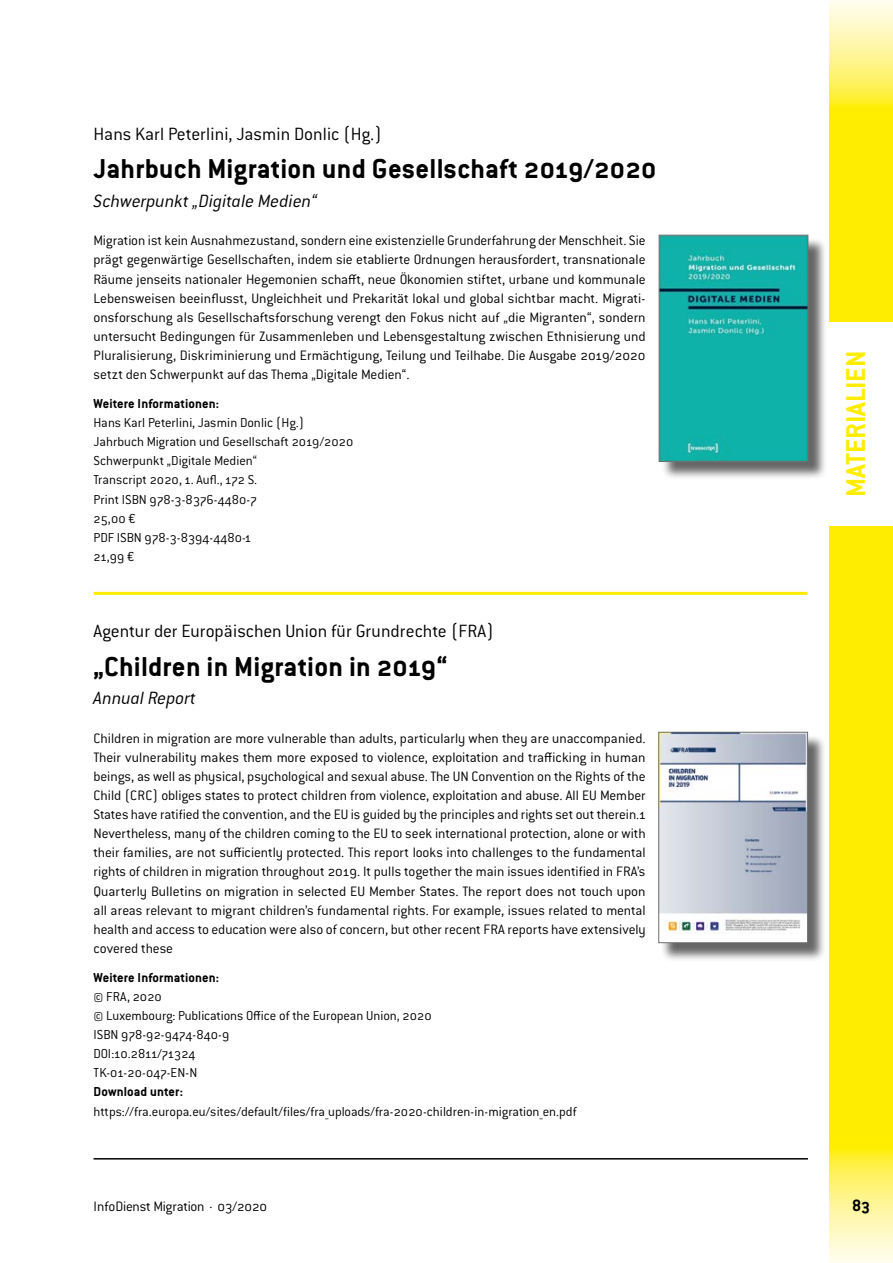
<style>
.page{position:relative;width:893px;height:1263px;background:#fff}
.page>*{position:absolute;margin:0;border:0;box-sizing:border-box;transform-origin:0 0}
.T02_Veranstaltungsti{font:700 30px "Conduit ITC Pro";letter-spacing:.01em;color:#000}
.t1{font:700 30px "Conduit ITC Pro";color:#ffed00}
.T01_Veranstalter_2te{font:300 19.5px "Conduit ITC Pro";letter-spacing:-.005em;color:#000}
.T03_Beschreibung_der{font:italic 300 19.5px "Conduit ITC Pro";letter-spacing:-.005em;color:#000}
.T01_Veranstalter{font:300 19.5px "Conduit ITC Pro";letter-spacing:.01em;color:#000}
.t2{font:700 18px "Conduit ITC Pro";color:#000}
.T05_Fließtext{font:300 15px/19.2px "Conduit ITC Pro";letter-spacing:-.005em;color:#000;text-align:justify}
.T07_Daten{font:300 14.25px "Conduit ITC Pro";color:#000}
.T07_Daten-2{font:700 14.25px "Conduit ITC Pro";letter-spacing:.01em;color:#000}
</style>
<div class="page">
<div style="left:829px;top:119px;width:64px;height:1017px;background:#ffed00"></div>
<svg style="left:829px;top:1136px;width:64px;height:127px;background:#fff483"></svg>
<svg style="left:829px;top:0;width:64px;height:119px;background:#fff484"></svg>
<hr style="left:94px;top:1158px;width:714px;height:1px;background:#000">
<div style="left:829px;top:322px;width:64px;height:204px;background:#fff"></div>
<hr style="left:94px;top:592px;width:714px;height:3px;background:#ffed00">
<div style="left:661px;top:734px;width:165px;height:228px;background:#000;opacity:.6"></div>
<img style="left:660px;top:734px;width:146px;height:207px">
<div style="left:658px;top:732px;width:150px;height:211px;border:1px solid #6f6f6e"></div>
<div style="left:661px;top:237px;width:166px;height:244px;background:#000;opacity:.6"></div>
<img style="left:661px;top:237px;width:145px;height:223px">
<div style="left:659px;top:235px;width:149px;height:227px;border:1px solid #6f6f6e"></div>
<p class="T01_Veranstalter" style="left:94px;top:123px;width:290px">Hans Karl Peterlini, Jasmin Donlic (Hg.)</p>
<p class="T02_Veranstaltungsti" style="left:94px;top:152px;width:564px">Jahrbuch Migration und Gesellschaft 2019/2020</p>
<p class="T03_Beschreibung_der" style="left:94px;top:190px;width:225px">Schwerpunkt „Digitale Medien“</p>
<p class="T05_Fließtext" style="left:94px;top:231px;width:554px">Migration ist kein Ausnahmezustand, sondern eine existenzielle Grunderfahrung der Menschheit. Sie prägt gegenwärtige Gesellschaften, indem sie etablierte Ordnungen herausfordert, transnationale Räume jenseits nationaler Hegemonien schafft, neue Ökonomien stiftet, urbane und kommunale Lebensweisen beeinflusst, Ungleichheit und Prekarität lokal und global sichtbar macht. Migrati&shy;onsforschung als Gesellschaftsforschung verengt den Fokus nicht auf „die Migranten“, sondern untersucht Bedingungen für Zusammenleben und Lebensgestaltung zwischen Ethnisierung und Pluralisierung, Diskriminierung und Ermächtigung, Teilung und Teilhabe. Die Ausgabe 2019/2020 setzt den Schwerpunkt auf das Thema „Digitale Medien“.</p>
<p class="T07_Daten-2" style="left:94px;top:395px;width:127px">Weitere Informationen:</p>
<p class="T07_Daten" style="left:94px;top:415px;width:212px">Hans Karl Peterlini, Jasmin Donlic (Hg.)</p>
<p class="T07_Daten" style="left:94px;top:434px;width:261px">Jahrbuch Migration und Gesellschaft 2019/2020</p>
<p class="T07_Daten" style="left:94px;top:453px;width:165px">Schwerpunkt „Digitale Medien“</p>
<p class="T07_Daten" style="left:94px;top:472px;width:165px">Transcript 2020, 1. Aufl., 172 S.</p>
<p class="T07_Daten" style="left:94px;top:491px;width:165px">Print ISBN 978-3-8376-4480-7</p>
<p class="T07_Daten" style="left:94px;top:510px;width:44px">25,00 €</p>
<p class="T07_Daten" style="left:94px;top:530px;width:159px">PDF ISBN 978-3-8394-4480-1</p>
<p class="T07_Daten" style="left:94px;top:549px;width:42px">21,99 €</p>
<p class="T01_Veranstalter_2te" style="left:94px;top:621px;width:402px">Agentur der Europäischen Union für Grundrechte (FRA)</p>
<p class="T02_Veranstaltungsti" style="left:94px;top:649px;width:355px">„Children in Migration in 2019“</p>
<p class="T03_Beschreibung_der" style="left:94px;top:688px;width:104px">Annual Report</p>
<p class="T05_Fließtext" style="left:94px;top:728px;width:554px">Children in migration are more vulnerable than adults, particularly when they are unaccompanied.<br>Their vulnerability makes them more exposed to violence, exploitation and trafficking in human beings, as well as physical, psychological and sexual abuse. The UN Convention on the Rights of the Child (CRC) obliges states to protect children from violence, exploitation and abuse. All EU Member States have ratified the convention, and the EU is guided by the principles and rights set out therein.1<br>Nevertheless, many of the children coming to the EU to seek international protection, alone or with their families, are not sufficiently protected. This report looks into challenges to the fundamental rights of children in migration throughout 2019. It pulls together the main issues identified in FRA’s Quarterly Bulletins on migration in selected EU Member States. The report does not touch upon all areas relevant to migrant children’s fundamental rights. For example, issues related to mental health and access to education were also of concern, but other recent FRA reports have extensively covered these</p>
<p class="T07_Daten-2" style="left:94px;top:969px;width:127px">Weitere Informationen:</p>
<p class="T07_Daten" style="left:94px;top:989px;width:70px">© FRA, 2020</p>
<p class="T07_Daten" style="left:94px;top:1008px;width:340px">© Luxembourg: Publications Office of the European Union, 2020</p>
<p class="T07_Daten" style="left:94px;top:1027px;width:137px">ISBN 978-92-9474-840-9</p>
<p class="T07_Daten" style="left:94px;top:1046px;width:103px">DOI:10.2811/71324</p>
<p class="T07_Daten" style="left:94px;top:1065px;width:105px">TK-01-20-047-EN-N</p>
<p class="T07_Daten-2" style="left:94px;top:1084px;width:91px">Download unter:</p>
<p class="T07_Daten" style="left:94px;top:1103px;width:485px">https://fra.europa.eu/sites/default/files/fra_uploads/fra-2020-children-in-migration_en.pdf</p>
<h1 class="t1" style="left:838px;top:497px;width:148px;rotate:-90deg">MATERIALIEN</h1>
<p class="T05_Fließtext" style="left:94px;top:1197px;width:175px">InfoDienst Migration · 03/2020</p>
<p class="t2" style="left:852px;top:1195px;width:20px">83</p>
</div>
